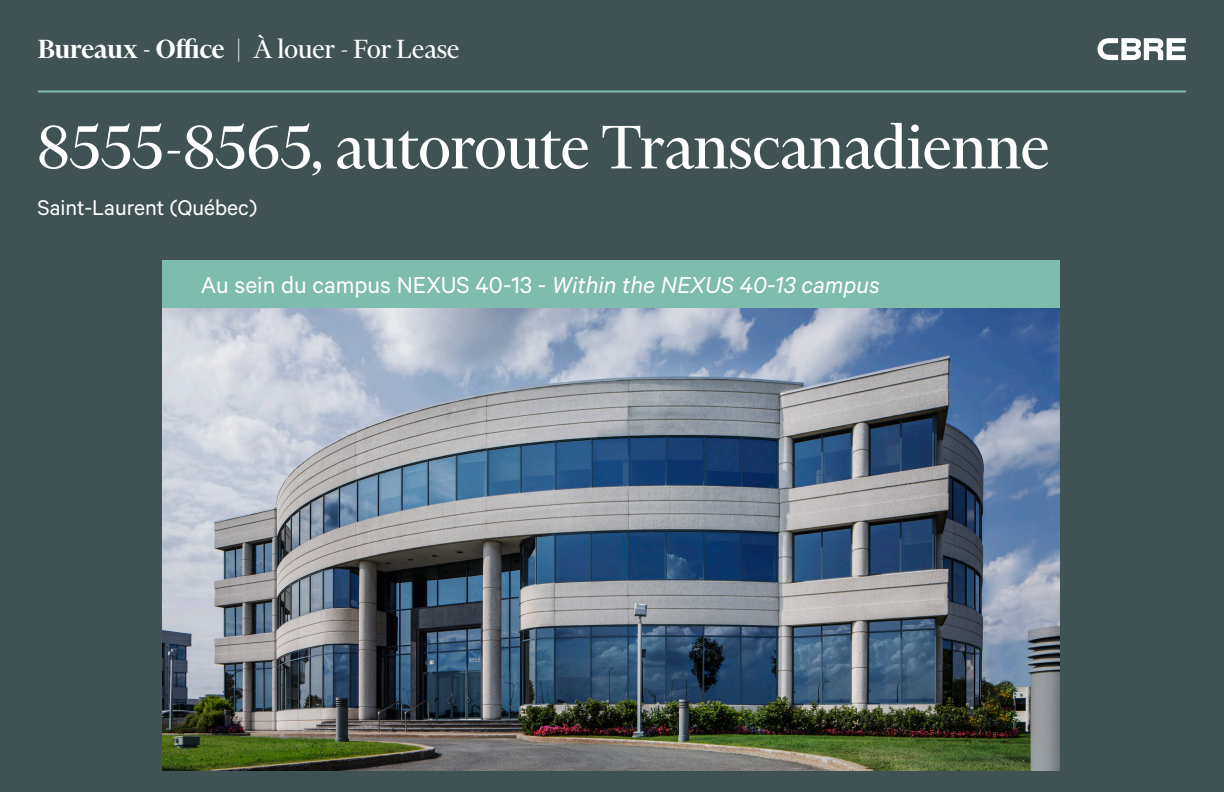
<style>
.page{position:relative;width:1224px;height:792px;background:#415255}
.page>*{position:absolute;margin:0;border:0;box-sizing:border-box;transform-origin:0 0}
.Heading_Large{font:70px "Financier Display";color:#fff}
.t1{font:30px "Financier Display";color:#fff}
.t2{font:26px "Calibre";color:#fff}
.Subheading_Large{font:24px "Calibre";color:#fff}
.s1{font-weight:600}
.s2{font-style:italic}
</style>
<div class="page">
<img style="left:163px;top:308px;width:897px;height:462px">
<svg style="left:1097px;top:38px;width:89px;height:22px"></svg>
<hr style="left:38px;top:90px;width:1148px;height:2px;background:#7ebcad">
<div style="left:163px;top:261px;width:897px;height:47px;background:#7ebcad"></div>
<p class="t1" style="left:38px;top:33px;width:423px"><span class="s1">Bureaux - Office</span> | À louer - For Lease</p>
<p class="Heading_Large" style="left:37px;top:111px;width:1013px">8555-8565, autoroute Transcanadienne</p>
<p class="Subheading_Large" style="left:37px;top:193px;width:221px">Saint-Laurent (Québec)</p>
<p class="t2" style="left:201px;top:270px;width:681px">Au sein du campus NEXUS 40-13 - <span class="s2">Within the NEXUS 40-13 campus</span></p>
</div>
